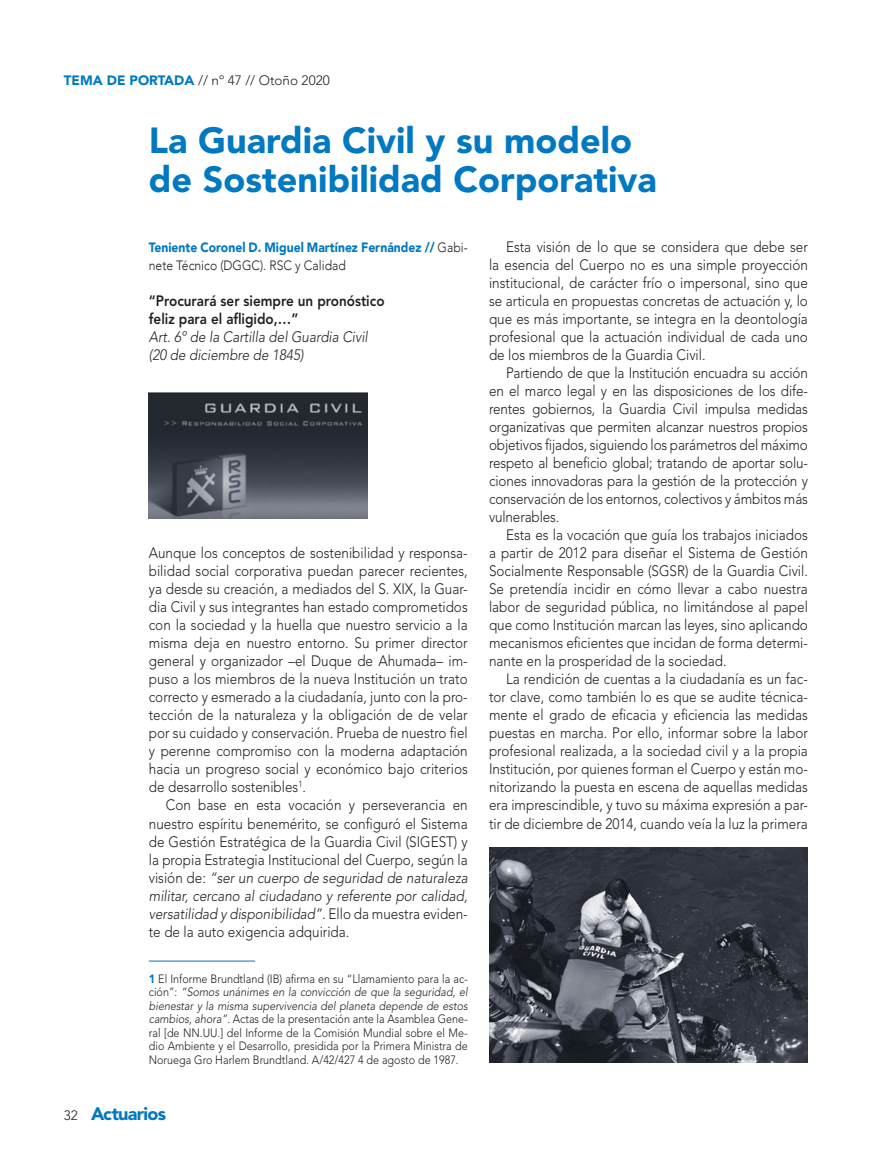
<style>
.page{position:relative;width:893px;height:1170px;background:#fff}
.page>*{position:absolute;margin:0;border:0;box-sizing:border-box;transform-origin:0 0}
.t1{font:900 36px/39px "Avenir LT Std";color:#0079c2}
.t2{font:900 18px "Avenir LT Std";letter-spacing:-.04em;color:#0079c2}
.t3{font:300 15px/18px "Avenir LT Std";color:#231f20;text-align:justify;scale:.9 1}
.t4{font:800 15px/18px "Avenir LT Std";color:#231f20;scale:.9 1}
.t5{font:italic 300 15px/18px "Avenir LT Std";color:#231f20;scale:.9 1}
.t6{font:900 13.5px/18px "Avenir";color:#0079c2;scale:.9 1}
.t7{font:300 13.5px "Avenir LT Std";color:#231f20}
.t8{font:300 12px/13.5px "Avenir LT Std";color:#231f20;text-align:justify;scale:.9 1}
.s1{font-weight:900;color:#0079c2}
.s2{font-weight:300;color:#231f20}
.s3{font-style:italic}
.s4{font-weight:300;font-size:13.5px;color:#231f20}
</style>
<div class="page">
<hr style="left:149px;top:960px;width:106px;height:1px;background:#0079c2">
<img style="left:149px;top:393px;width:218px;height:125px">
<img style="left:489px;top:847px;width:319px;height:215px">
<p class="t7" style="left:64px;top:72px;width:267px"><span class="s1">TEMA DE PORTADA</span> // nº 47 // Otoño 2020</p>
<h1 class="t1" style="left:149px;top:121px;width:509px">La Guardia Civil y su modelo de Sostenibilidad Corporativa</h1>
<p class="t6" style="left:149px;top:238px;width:356px">Teniente Coronel D. Miguel Martínez Fernández // <span class="s2">Gabi&shy;nete Técnico (DGGC). RSC y Calidad</span></p>
<p class="t4" style="left:149px;top:292px;width:263px">“Procurará ser siempre un pronóstico feliz para el afligido,…”</p>
<p class="t5" style="left:149px;top:328px;width:245px">Art. 6º de la Cartilla del Guardia Civil (20 de diciembre de 1845)</p>
<p class="t3" style="left:149px;top:544px;width:356px">Aunque los conceptos de sostenibilidad y responsa&shy;bilidad social corporativa puedan parecer recientes, ya desde su creación, a mediados del S. XIX, la Guar&shy;dia Civil y sus integrantes han estado comprometidos con la sociedad y la huella que nuestro servicio a la misma deja en nuestro entorno. Su primer director general y organizador –el Duque de Ahumada– im&shy;puso a los miembros de la nueva Institución un trato correcto y esmerado a la ciudadanía, junto con la pro&shy;tección de la naturaleza y la obligación de de velar por su cuidado y conservación. Prueba de nuestro fiel y perenne compromiso con la moderna adaptación hacia un progreso social y económico bajo criterios de desarrollo sostenibles<sup>1</sup>.</p>
<p class="t3" style="left:149px;top:796px;width:356px;text-indent:17px">Con base en esta vocación y perseverancia en nuestro espíritu benemérito, se configuró el Sistema de Gestión Estratégica de la Guardia Civil (SIGEST) y la propia Estrategia Institucional del Cuerpo, según la visión de: <span class="s3">“ser un cuerpo de seguridad de naturaleza militar, cercano al ciudadano y referente por calidad, versatilidad y disponibilidad”</span>. Ello da muestra eviden&shy;te de la auto exigencia adquirida.</p>
<p class="t8" style="left:149px;top:971px;width:356px"><span class="s1">1</span> El Informe Brundtland (IB) afirma en su “Llamamiento para la ac&shy;ción”: <span class="s3">“Somos unánimes en la convicción de que la seguridad, el bienestar y la misma supervivencia del planeta depende de estos cambios, ahora”</span>. Actas de la presentación ante la Asamblea Gene&shy;ral [de NN.UU.] del Informe de la Comisión Mundial sobre el Me&shy;dio Ambiente y el Desarrollo, presidida por la Primera Ministra de Noruega Gro Harlem Brundtland. A/42/427 4 de agosto de 1987.</p>
<p class="t2" style="left:64px;top:1102px;width:104px"><span class="s4">32</span> Actuarios</p>
<p class="t3" style="left:489px;top:238px;width:356px;text-indent:17px">Esta visión de lo que se considera que debe ser la esencia del Cuerpo no es una simple proyección institucional, de carácter frío o impersonal, sino que se articula en propuestas concretas de actuación y, lo que es más importante, se integra en la deontología profesional que la actuación individual de cada uno de los miembros de la Guardia Civil.</p>
<p class="t3" style="left:489px;top:364px;width:356px;text-indent:17px">Partiendo de que la Institución encuadra su acción en el marco legal y en las disposiciones de los dife&shy;rentes gobiernos, la Guardia Civil impulsa medidas organizativas que permiten alcanzar nuestros propios objetivos fijados, siguiendo los parámetros del máximo respeto al beneficio global; tratando de aportar solu&shy;ciones innovadoras para la gestión de la protección y conservación de los entornos, colectivos y ámbitos más vulnerables.</p>
<p class="t3" style="left:489px;top:526px;width:356px;text-indent:17px">Esta es la vocación que guía los trabajos iniciados a partir de 2012 para diseñar el Sistema de Gestión Socialmente Responsable (SGSR) de la Guardia Civil.<br>Se pretendía incidir en cómo llevar a cabo nuestra labor de seguridad pública, no limitándose al papel que como Institución marcan las leyes, sino aplicando mecanismos eficientes que incidan de forma determi&shy;nante en la prosperidad de la sociedad.</p>
<p class="t3" style="left:489px;top:670px;width:356px;text-indent:17px">La rendición de cuentas a la ciudadanía es un fac&shy;tor clave, como también lo es que se audite técnica&shy;mente el grado de eficacia y eficiencia las medidas puestas en marcha. Por ello, informar sobre la labor profesional realizada, a la sociedad civil y a la propia Institución, por quienes forman el Cuerpo y están mo&shy;nitorizando la puesta en escena de aquellas medidas era imprescindible, y tuvo su máxima expresión a par&shy;tir de diciembre de 2014, cuando veía la luz la primera</p>
</div>
